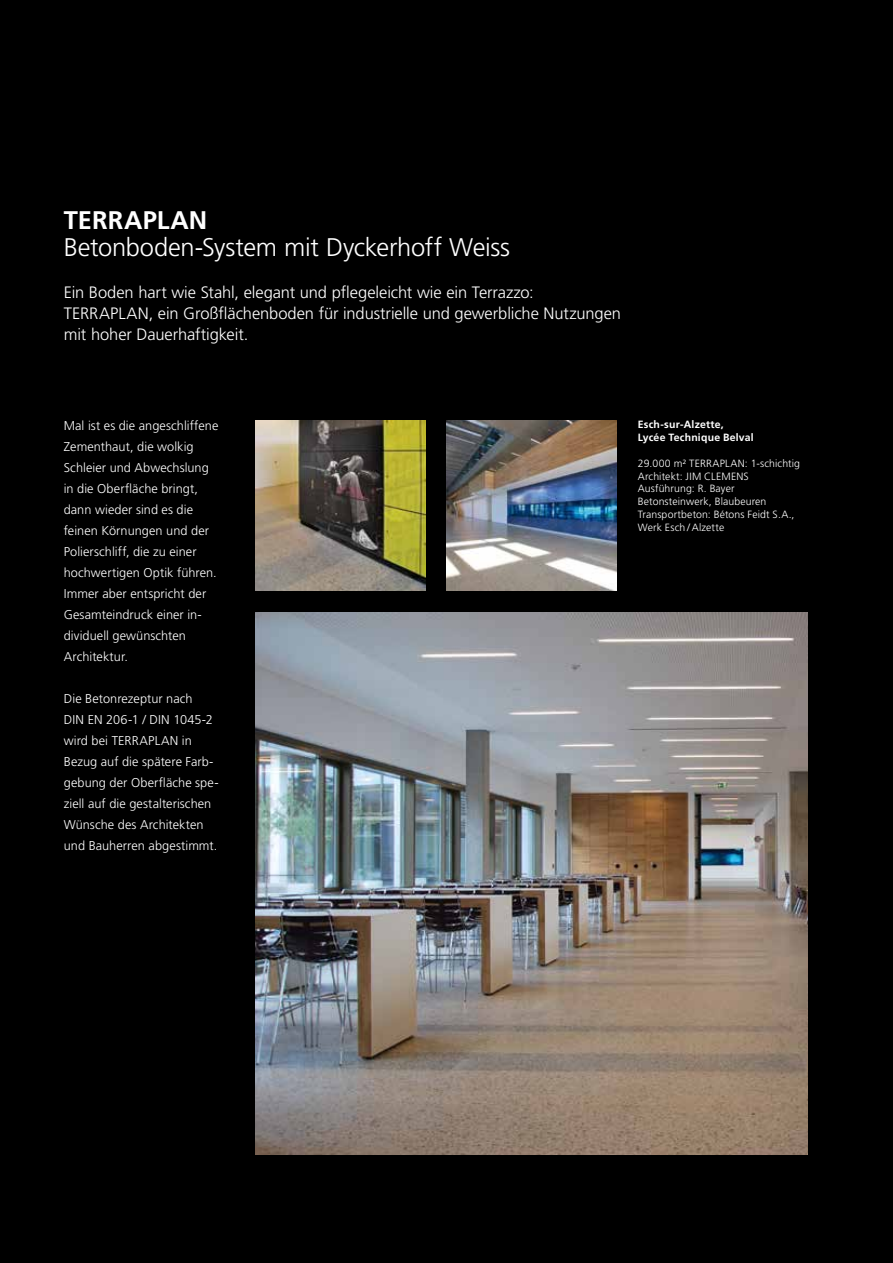
<style>
.page{position:relative;width:893px;height:1263px;background:#000}
.page>*{position:absolute;margin:0;border:0;box-sizing:border-box;transform-origin:0 0}
.t1{font:300 25.5px "Frutiger LT Std";letter-spacing:-.01em;color:#fff}
.t2{font:700 25.5px "Frutiger LT Std";letter-spacing:.005em;color:#fff}
.t3{font:300 16.5px/21px "Frutiger LT Std";letter-spacing:-.005em;color:#fff}
.t4{font:300 12.75px/21px "Frutiger LT Std";letter-spacing:.005em;color:#fff}
.t5{font:300 10.5px/12.9px "Frutiger LT Std";letter-spacing:.01em;color:#fff}
.t6{font:700 10.5px/12.9px "Frutiger LT Std";letter-spacing:.015em;color:#fff}
</style>
<div class="page">
<img style="left:255px;top:613px;width:553px;height:542px">
<img style="left:255px;top:420px;width:170px;height:170px">
<img style="left:446px;top:420px;width:171px;height:170px">
<h1 class="t2" style="left:64px;top:205px;width:145px">TERRAPLAN</h1>
<h1 class="t1" style="left:64px;top:233px;width:448px">Betonboden-System mit Dyckerhoff Weiss</h1>
<p class="t3" style="left:64px;top:282px;width:559px">Ein Boden hart wie Stahl, elegant und pflegeleicht wie ein Terrazzo:<br>TERRAPLAN, ein Großflächenboden für industrielle und gewerbliche Nutzungen mit hoher Dauerhaftigkeit.</p>
<p class="t4" style="left:64px;top:415px;width:156px">Mal ist es die angeschliffene<br>Zementhaut, die wolkig<br>Schleier und Abwechslung in die Oberfläche bringt, dann wieder sind es die feinen Körnungen und der<br>Polierschliff, die zu einer hochwertigen Optik führen.<br>Immer aber entspricht der<br>Gesamteindruck einer in&shy;dividuell gewünschten<br>Architektur.</p>
<p class="t4" style="left:64px;top:688px;width:156px">Die Betonrezeptur nach<br>DIN EN 206-1 / DIN 1045-2 wird bei TERRAPLAN in<br>Bezug auf die spätere Farb&shy;gebung der Oberfläche spe&shy;ziell auf die gestalterischen<br>Wünsche des Architekten und Bauherren abgestimmt.</p>
<p class="t6" style="left:638px;top:418px;width:117px">Esch-sur-Alzette,<br>Lycée Technique Belval</p>
<p class="t5" style="left:638px;top:457px;width:164px">29.000 m² TERRAPLAN: 1-schichtig<br>Architekt: JIM CLEMENS<br>Ausführung: R. Bayer<br>Betonsteinwerk, Blaubeuren<br>Transportbeton: Bétons Feidt S.A.,<br>Werk Esch / Alzette</p>
</div>
